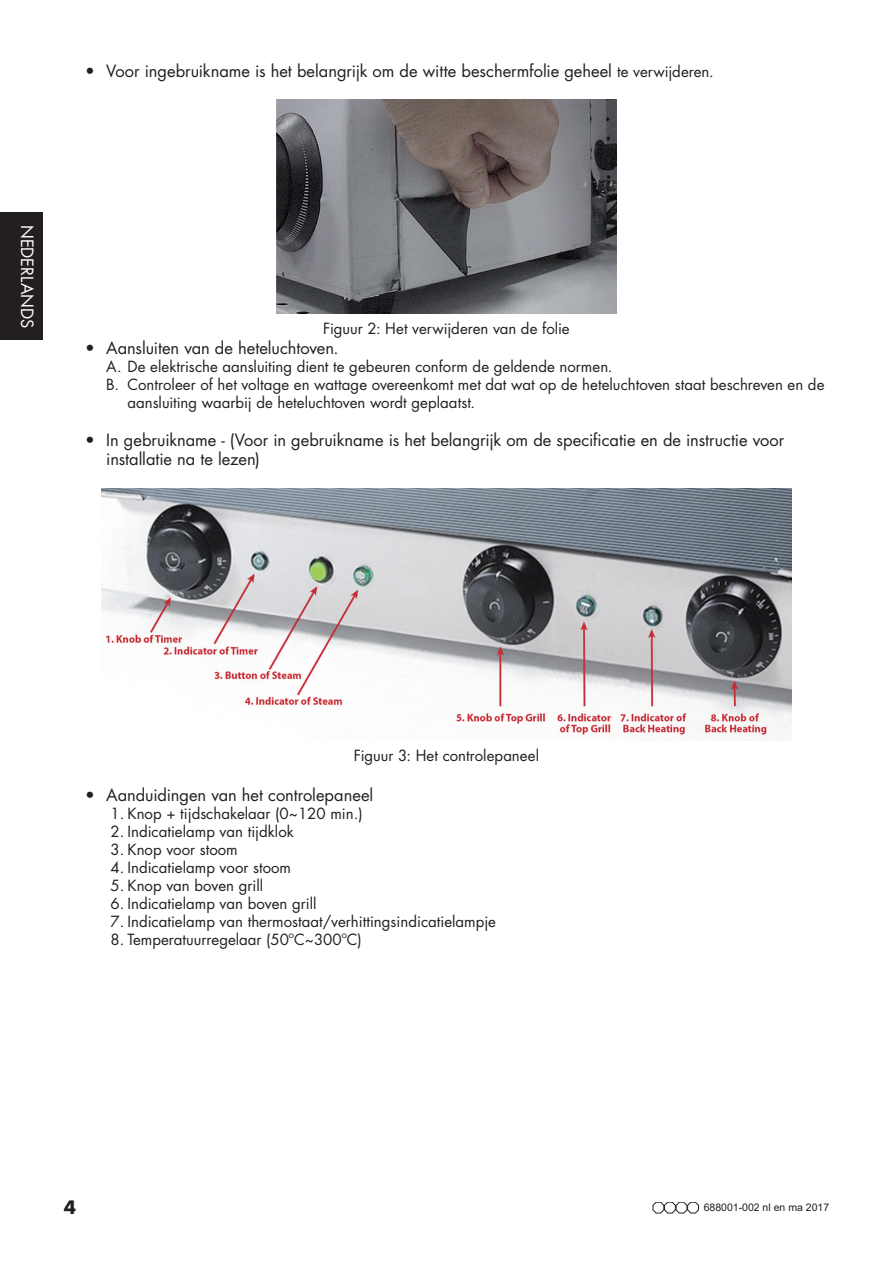
<style>
.page{position:relative;width:893px;height:1263px;background:#fff}
.page>*{position:absolute;margin:0;border:0;box-sizing:border-box;transform-origin:0 0}
.t1{font:700 18px "Futura LT";color:#231f20}
.t2{font:16.5px/19.8px "Futura LT";letter-spacing:-.005em;color:#231f20}
.t3{font:16.5px "Futura LT";color:#fff}
.t4{font:15px "Futura LT";color:#231f20}
.t5{font:10.5px "Arial";color:#231f20}
.s1{font-size:15px}
</style>
<div class="page">
<svg style="left:653px;top:1202px;width:46px;height:11px"></svg>
<div style="left:0;top:213px;width:43px;height:127px;background:#231f20"></div>
<img style="left:276px;top:99px;width:341px;height:215px">
<img style="left:101px;top:489px;width:691px;height:252px">
<p class="t2" style="left:85px;top:61px;width:630px">• Voor ingebruikname is het belangrijk om de witte beschermfolie geheel <span class="s1">te verwijderen.</span></p>
<p class="t3" style="left:38px;top:225px;width:105px;rotate:90deg">NEDERLANDS</p>
<p class="t4" style="left:323px;top:319px;width:248px">Figuur 2: Het verwijderen van de folie</p>
<p class="t2" style="left:85px;top:338px;width:255px">• Aansluiten van de heteluchtoven.</p>
<p class="t4" style="left:106px;top:357px;width:508px">A. De elektrische aansluiting dient te gebeuren conform de geldende normen.</p>
<p class="t4" style="left:106px;top:375px;width:720px">B. Controleer of het voltage en wattage overeenkomt met dat wat op de heteluchtoven staat beschreven en de</p>
<p class="t4" style="left:128px;top:393px;width:349px">aansluiting waarbij de heteluchtoven wordt geplaatst.</p>
<p class="t2" style="left:106px;top:430px;width:679px;text-indent:-21px">• In gebruikname - (Voor in gebruikname is het belangrijk om de specificatie en de instructie voor installatie na te lezen)</p>
<p class="t4" style="left:354px;top:746px;width:187px">Figuur 3: Het controlepaneel</p>
<p class="t2" style="left:85px;top:785px;width:290px">• Aanduidingen van het controlepaneel</p>
<p class="t4" style="left:111px;top:804px;width:254px">1. Knop + tijdschakelaar (0~120 min.)</p>
<p class="t4" style="left:111px;top:822px;width:185px">2. Indicatielamp van tijdklok</p>
<p class="t4" style="left:111px;top:840px;width:129px">3. Knop voor stoom</p>
<p class="t4" style="left:111px;top:858px;width:182px">4. Indicatielamp voor stoom</p>
<p class="t4" style="left:111px;top:876px;width:154px">5. Knop van boven grill</p>
<p class="t4" style="left:111px;top:894px;width:208px">6. Indicatielamp van boven grill</p>
<p class="t4" style="left:111px;top:912px;width:387px">7. Indicatielamp van thermostaat/verhittingsindicatielampje</p>
<p class="t4" style="left:111px;top:930px;width:253px">8. Temperatuurregelaar (50ºC~300ºC)</p>
<p class="t1" style="left:64px;top:1195px;width:14px">4</p>
<p class="t5" style="left:704px;top:1200px;width:127px">688001-002 nl en ma 2017</p>
</div>
